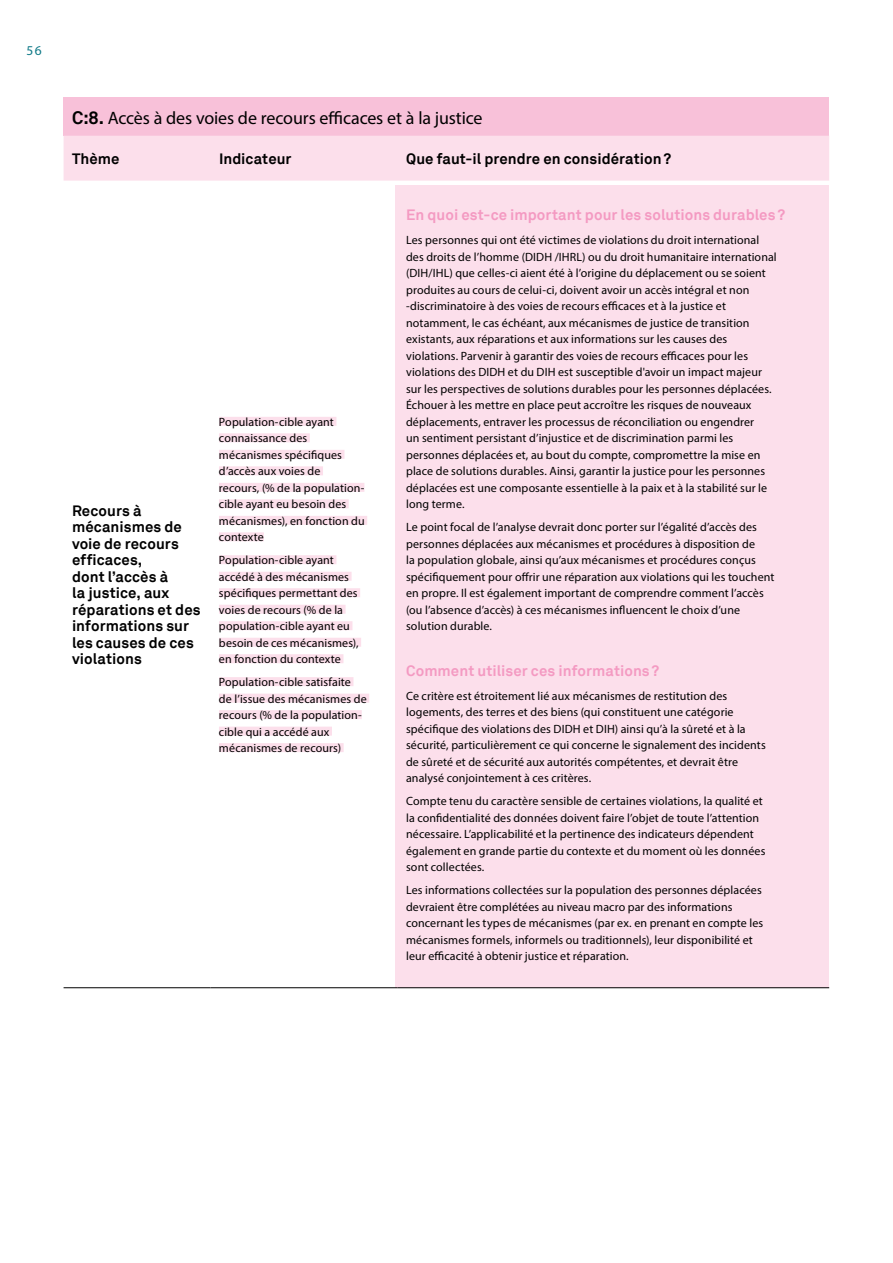
<style>
.page{position:relative;width:893px;height:1263px;background:#fff}
.page>*{position:absolute;margin:0;border:0;box-sizing:border-box;transform-origin:0 0}
.t1{font:18px "Myriad Pro";letter-spacing:-.01em;color:#000}
.t2{font:700 15px/16.5px "Akkurat";letter-spacing:.005em;color:#000}
.t3{font:700 15px "Akkurat";letter-spacing:.005em;color:#f49ac2}
.t4{font:13.5px "Myriad Pro";color:#0e7987}
.t5{font:12px/16.5px "Myriad Pro";letter-spacing:.01em;color:#000}
.s1{font-family:"Akkurat";font-weight:700}
</style>
<div class="page">
<div style="left:395px;top:185px;width:434px;height:802px;background:#fcdfeb"></div>
<div style="left:64px;top:97px;width:765px;height:39px;background:#f8c1d9"></div>
<div style="left:64px;top:136px;width:765px;height:45px;background:#fcdfeb"></div>
<hr style="left:398px;top:987px;width:431px;height:1px;background:#000">
<hr style="left:64px;top:987px;width:146px;height:1px;background:#000">
<hr style="left:210px;top:987px;width:188px;height:1px;background:#000">
<div style="left:219px;top:417px;width:117px;height:9px;background:#fcdfeb"></div>
<div style="left:219px;top:433px;width:91px;height:9px;background:#fcdfeb"></div>
<div style="left:219px;top:450px;width:125px;height:9px;background:#fcdfeb"></div>
<div style="left:219px;top:466px;width:104px;height:9px;background:#fcdfeb"></div>
<div style="left:219px;top:483px;width:145px;height:9px;background:#fcdfeb"></div>
<div style="left:219px;top:499px;width:130px;height:9px;background:#fcdfeb"></div>
<div style="left:219px;top:516px;width:148px;height:9px;background:#fcdfeb"></div>
<div style="left:219px;top:532px;width:45px;height:9px;background:#fcdfeb"></div>
<div style="left:219px;top:555px;width:117px;height:9px;background:#fcdfeb"></div>
<div style="left:219px;top:572px;width:133px;height:9px;background:#fcdfeb"></div>
<div style="left:219px;top:588px;width:141px;height:9px;background:#fcdfeb"></div>
<div style="left:219px;top:605px;width:127px;height:9px;background:#fcdfeb"></div>
<div style="left:219px;top:621px;width:133px;height:9px;background:#fcdfeb"></div>
<div style="left:219px;top:638px;width:142px;height:9px;background:#fcdfeb"></div>
<div style="left:219px;top:654px;width:124px;height:9px;background:#fcdfeb"></div>
<div style="left:219px;top:677px;width:134px;height:9px;background:#fcdfeb"></div>
<div style="left:219px;top:694px;width:150px;height:9px;background:#fcdfeb"></div>
<div style="left:219px;top:710px;width:143px;height:9px;background:#fcdfeb"></div>
<div style="left:219px;top:727px;width:113px;height:9px;background:#fcdfeb"></div>
<div style="left:219px;top:743px;width:125px;height:9px;background:#fcdfeb"></div>
<p class="t4" style="left:27px;top:42px;width:17px">56</p>
<h1 class="t1" style="left:72px;top:107px;width:412px"><span class="s1">C:8.</span> Accès à des voies de recours efficaces et à la justice</h1>
<p class="t2" style="left:72px;top:151px;width:49px">Thème</p>
<p class="t2" style="left:219px;top:151px;width:74px">Indicateur</p>
<p class="t2" style="left:406px;top:151px;width:267px">Que faut-il prendre en considération?</p>
<p class="t2" style="left:72px;top:502px;width:130px">Recours à mécanismes de voie de recours efficaces,<br>dont l’accès à<br>la justice, aux réparations et des informations sur les causes de ces violations</p>
<p class="t5" style="left:219px;top:413px;width:147px">Population-cible ayant connaissance des mécanismes spécifiques d’accès aux voies de<br>recours, (% de la population&shy;cible ayant eu besoin des mécanismes), en fonction du contexte</p>
<p class="t5" style="left:219px;top:552px;width:141px">Population-cible ayant accédé à des mécanismes spécifiques permettant des voies de recours (% de la population-cible ayant eu besoin de ces mécanismes), en fonction du contexte</p>
<p class="t5" style="left:219px;top:674px;width:149px">Population-cible satisfaite de l’issue des mécanismes de recours (% de la population&shy;cible qui a accédé aux mécanismes de recours)</p>
<p class="t3" style="left:406px;top:205px;width:381px">En quoi est-ce important pour les solutions durables?</p>
<p class="t5" style="left:406px;top:232px;width:372px">Les personnes qui ont été victimes de violations du droit international des droits de l’homme (DIDH /IHRL) ou du droit humanitaire international (DIH/IHL) que celles-ci aient été à l’origine du déplacement ou se soient produites au cours de celui-ci, doivent avoir un accès intégral et non -discriminatoire à des voies de recours efficaces et à la justice et notamment, le cas échéant, aux mécanismes de justice de transition existants, aux réparations et aux informations sur les causes des violations. Parvenir à garantir des voies de recours efficaces pour les violations des DIDH et du DIH est susceptible d'avoir un impact majeur sur les perspectives de solutions durables pour les personnes déplacées.<br>Échouer à les mettre en place peut accroître les risques de nouveaux déplacements, entraver les processus de réconciliation ou engendrer<br>un sentiment persistant d’injustice et de discrimination parmi les personnes déplacées et, au bout du compte, compromettre la mise en place de solutions durables. Ainsi, garantir la justice pour les personnes déplacées est une composante essentielle à la paix et à la stabilité sur le long terme.</p>
<p class="t5" style="left:406px;top:519px;width:370px">Le point focal de l’analyse devrait donc porter sur l’égalité d’accès des personnes déplacées aux mécanismes et procédures à disposition de<br>la population globale, ainsi qu’aux mécanismes et procédures conçus spécifiquement pour offrir une réparation aux violations qui les touchent en propre. Il est également important de comprendre comment l’accès (ou l’absence d’accès) à ces mécanismes influencent le choix d’une solution durable.</p>
<p class="t3" style="left:406px;top:661px;width:255px">Comment utiliser ces informations?</p>
<p class="t5" style="left:406px;top:687px;width:361px">Ce critère est étroitement lié aux mécanismes de restitution des logements, des terres et des biens (qui constituent une catégorie spécifique des violations des DIDH et DIH) ainsi qu’à la sûreté et à la sécurité, particulièrement ce qui concerne le signalement des incidents de sûreté et de sécurité aux autorités compétentes, et devrait être analysé conjointement à ces critères.</p>
<p class="t5" style="left:406px;top:793px;width:361px">Compte tenu du caractère sensible de certaines violations, la qualité et la confidentialité des données doivent faire l’objet de toute l’attention nécessaire. L’applicabilité et la pertinence des indicateurs dépendent également en grande partie du contexte et du moment où les données sont collectées.</p>
<p class="t5" style="left:406px;top:882px;width:359px">Les informations collectées sur la population des personnes déplacées devraient être complétées au niveau macro par des informations concernant les types de mécanismes (par ex. en prenant en compte les mécanismes formels, informels ou traditionnels), leur disponibilité et leur efficacité à obtenir justice et réparation.</p>
</div>
